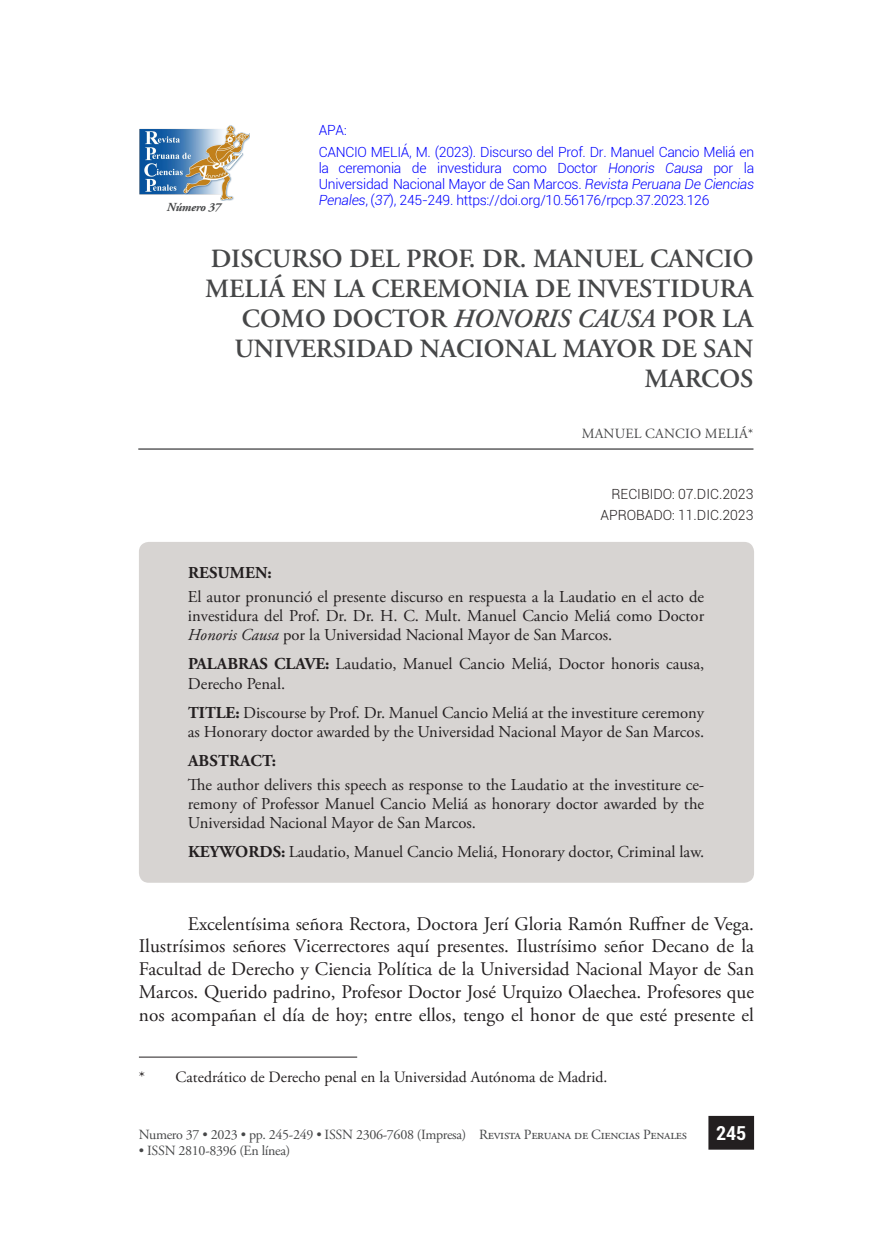
<style>
.page{position:relative;width:893px;height:1241px;background:#fff}
.page>*{position:absolute;margin:0;border:0;box-sizing:border-box;transform-origin:0 0}
.t1{font:600 26.25px/30.1px "Adobe Garamond Pro";color:#464748;text-align:right}
.t2{font:19.25px/22.8px "Adobe Garamond Pro";color:#231f20;text-align:justify}
.t3{font:700 condensed 19.25px "Roboto";color:#fff}
.t4{font:16.62px/19.1px "Adobe Garamond Pro";color:#231f20;text-align:justify}
.t5{font:700 16.62px "Adobe Garamond Pro";letter-spacing:.005em;color:#231f20}
.t6{font:15.75px "Adobe Garamond Pro";color:#231f20}
.t7{font:300 14px/16.1px "Roboto";letter-spacing:-.02em;color:#00f}
.t8{font:14px "Adobe Garamond Pro";letter-spacing:-.02em;color:#464748}
.t9{font:300 14px/21px "Roboto";color:#231f20;text-align:right}
.t10{font:14px "Adobe Garamond Pro";letter-spacing:.015em;color:#464748}
.t11{font:italic 700 12.25px "Adobe Garamond Pro";letter-spacing:-.02em;color:#464748}
.s1{font-style:italic}
.s2{font-weight:700}
</style>
<div class="page">
<div style="left:709px;top:1116px;width:44px;height:32px;background:#231f20"></div>
<div style="left:708px;top:1115px;width:46px;height:34px;border:2px solid #231f20"></div>
<div style="left:139px;top:542px;width:615px;height:340px;background:#d7d4d2;border-radius:10px"></div>
<hr style="left:138px;top:448px;width:615px;height:1px;background:#464748">
<hr style="left:139px;top:1056px;width:218px;height:1px;background:#231f20">
<img style="left:140px;top:125px;width:109px;height:76px">
<p class="t11" style="left:167px;top:199px;width:56px">Número 37</p>
<p class="t7" style="left:319px;top:119px;width:437px;line-height:21px">APA:<br>CANCIO MELIÁ, M. (2023). Discurso del Prof. Dr. Manuel Cancio Meliá en</p>
<p class="t7" style="left:319px;top:159px;width:437px;text-align:justify">la ceremonia de investidura como Doctor <span class="s1">Honoris Causa</span> por la Universidad Nacional Mayor de San Marcos. <span class="s1">Revista Peruana De Ciencias Penales</span>, (<span class="s1">37</span>), 245-249. https://doi.org/10.56176/rpcp.37.2023.126</p>
<h1 class="t1" style="left:205px;top:243px;width:550px">DISCURSO DEL PROF. DR. MANUEL CANCIO<br>MELIÁ EN LA CEREMONIA DE INVESTIDURA<br>COMO DOCTOR <span class="s1">HONORIS CAUSA</span> POR LA<br>UNIVERSIDAD NACIONAL MAYOR DE SAN<br>MARCOS</h1>
<p class="t10" style="left:582px;top:425px;width:173px">MANUEL CANCIO MELIÁ*</p>
<p class="t9" style="left:600px;top:483px;width:154px">RECIBIDO: 07.DIC.2023<br>APROBADO: 11.DIC.2023</p>
<p class="t5" style="left:188px;top:563px;width:85px">RESUMEN:</p>
<p class="t4" style="left:188px;top:588px;width:518px">El autor pronunció el presente discurso en respuesta a la Laudatio en el acto de investidura del Prof. Dr. Dr. H. C. Mult. Manuel Cancio Meliá como Doctor <span class="s1">Honoris Causa</span> por la Universidad Nacional Mayor de San Marcos.</p>
<p class="t4" style="left:188px;top:655px;width:518px"><span class="s2">PALABRAS CLAVE:</span> Laudatio, Manuel Cancio Meliá, Doctor honoris causa,<br>Derecho Penal.</p>
<p class="t4" style="left:188px;top:703px;width:518px"><span class="s2">TITLE:</span> Discourse by Prof. Dr. Manuel Cancio Meliá at the investiture ceremony as Honorary doctor awarded by the Universidad Nacional Mayor de San Marcos.</p>
<p class="t5" style="left:188px;top:750px;width:89px">ABSTRACT:</p>
<p class="t4" style="left:188px;top:775px;width:518px">The author delivers this speech as response to the Laudatio at the investiture ce&shy;remony of Professor Manuel Cancio Meliá as honorary doctor awarded by the Universidad Nacional Mayor de San Marcos.</p>
<p class="t4" style="left:188px;top:842px;width:518px"><span class="s2">KEYWORDS:</span> Laudatio, Manuel Cancio Meliá, Honorary doctor, Criminal law.</p>
<p class="t2" style="left:139px;top:912px;width:617px;text-indent:49px">Excelentísima señora Rectora, Doctora Jerí Gloria Ramón Ruffner de Vega.<br>Ilustrísimos señores Vicerrectores aquí presentes. Ilustrísimo señor Decano de la Facultad de Derecho y Ciencia Política de la Universidad Nacional Mayor de San Marcos. Querido padrino, Profesor Doctor José Urquizo Olaechea. Profesores que nos acompañan el día de hoy; entre ellos, tengo el honor de que esté presente el</p>
<p class="t6" style="left:139px;top:1067px;width:470px">* Catedrático de Derecho penal en la Universidad Autónoma de Madrid.</p>
<p class="t8" style="left:139px;top:1125px;width:329px">Numero 37 • 2023 • pp. 245-249 • ISSN 2306-7608 (Impresa)</p>
<p class="t8" style="left:139px;top:1141px;width:153px">• ISSN 2810-8396 (En línea)</p>
<p class="t8" style="left:479px;top:1125px;width:209px">Revista Peruana de Ciencias Penales</p>
<p class="t3" style="left:716px;top:1119px;width:32px">245</p>
</div>
